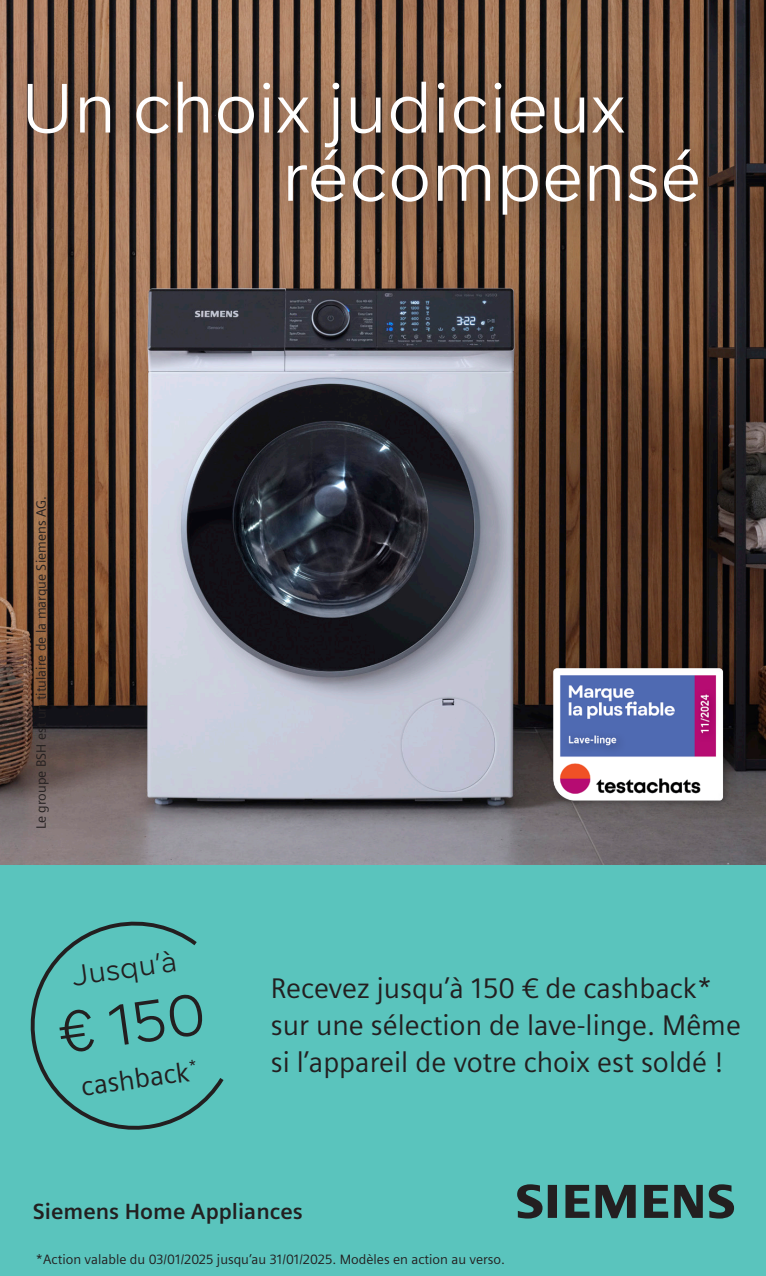
<style>
.page{position:relative;width:766px;height:1276px;background:#fff}
.page>*{position:absolute;margin:0;border:0;box-sizing:border-box;transform-origin:0 0}
._01__Headline_H1__45-90pt___110{font:69.52px/68.2px "Siemens Progress";color:#fff}
._00__Basics{font:57.82px "Siemens Progress";color:#231f20}
._00__Basics-2{font:28.57px "Siemens Progress";color:#231f20}
._04__Body_text__10pt___130{font:28.35px/36.9px "Siemens Sans";color:#231f20}
._00__Basics-3{font:27.22px "Siemens Sans";color:#231f20}
._04__Body_text__10pt___130-2{font:700 22.05px "Siemens Sans";color:#231f20}
._04__Body_text__10pt___130-3{font:13.5px "Siemens Sans";color:#231f20}
</style>
<div class="page">
<div style="left:0;top:829px;width:765px;height:447px;background:#5ac4bd"></div>
<svg style="left:517px;top:1184px;width:216px;height:34px"></svg>
<img style="left:0;top:0;width:765px;height:864px">
<div style="left:0;top:43px;width:749px;height:218px;background:#231f20;opacity:.78"></div>
<img style="left:541px;top:655px;width:192px;height:157px">
<svg style="left:30px;top:921px;width:194px;height:209px"></svg>
<h1 class="_01__Headline_H1__45-90pt___110" style="left:282px;top:72px;width:421px;text-indent:-261px">Un choix judicieux récompensé</h1>
<p class="_04__Body_text__10pt___130-3" style="left:34px;top:829px;width:335px;rotate:-90deg">Le groupe BSH est un titulaire de la marque Siemens AG.</p>
<p class="_00__Basics-2" style="left:69px;top:957px;width:107px;rotate:-8deg">Jusqu’à</p>
<p class="_00__Basics" style="left:53px;top:996px;width:151px;rotate:-8deg">€ 150</p>
<p class="_00__Basics-3" style="left:79px;top:1071px;width:120px;rotate:-8deg">cashback<sup>*</sup></p>
<p class="_04__Body_text__10pt___130" style="left:271px;top:970px;width:471px">Recevez jusqu’à 150 € de cashback* sur une sélection de lave-linge. Même si l’appareil de votre choix est soldé !</p>
<p class="_04__Body_text__10pt___130-2" style="left:33px;top:1198px;width:271px">Siemens Home Appliances</p>
<p class="_04__Body_text__10pt___130-3" style="left:35px;top:1251px;width:471px">*Action valable du 03/01/2025 jusqu’au 31/01/2025. Modèles en action au verso.</p>
</div>
